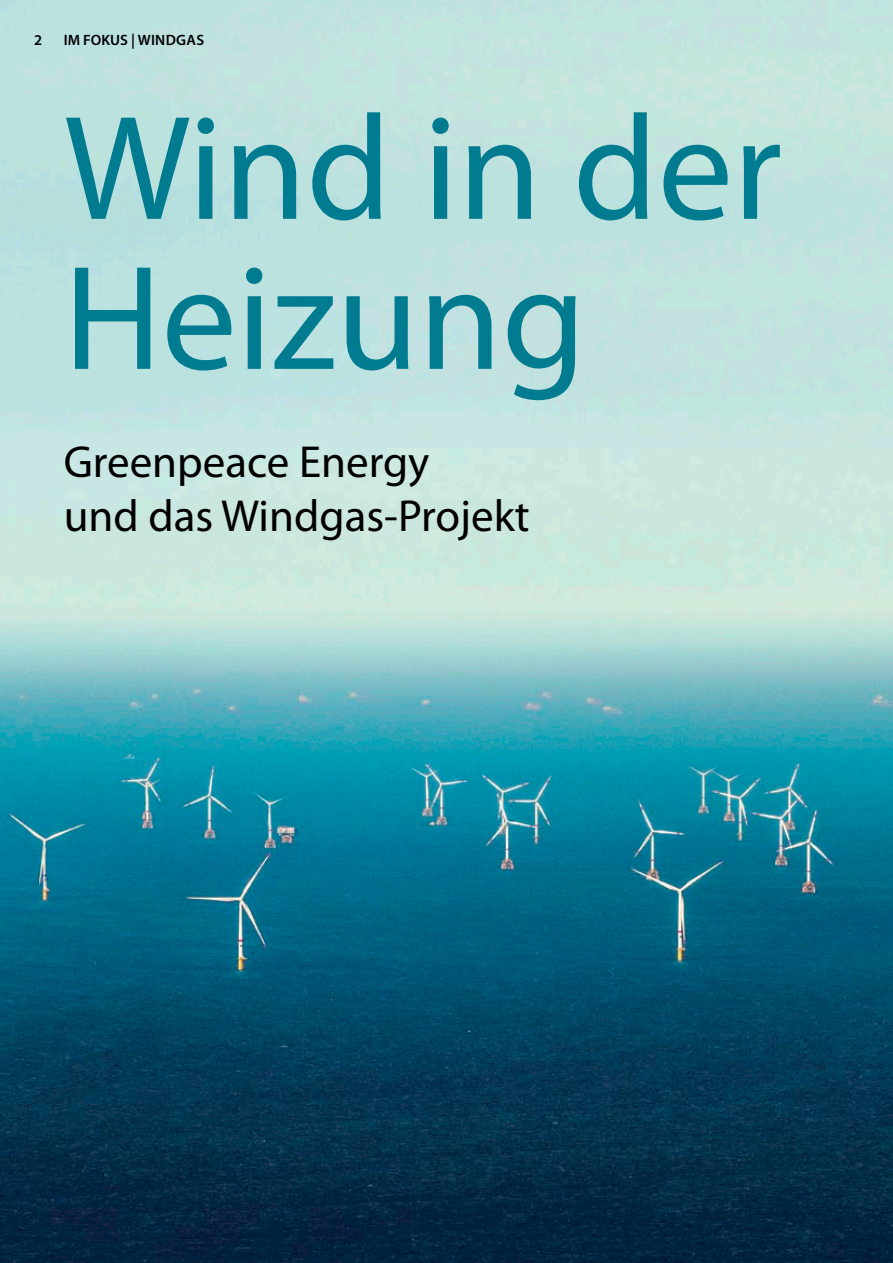
<style>
.page{position:relative;width:893px;height:1263px;background:#fff}
.page>*{position:absolute;margin:0;border:0;box-sizing:border-box;transform-origin:0 0}
.t1{font:150px/150px "Myriad Pro";color:#007b90}
.t2{font:45px/54px "Myriad Pro";color:#000}
.t3{font:600 15px "Myriad Pro";color:#000}
</style>
<div class="page">
<img style="left:0;top:0;width:893px;height:1263px">
<p class="t3" style="left:34px;top:31px;width:10px">2</p>
<p class="t3" style="left:64px;top:31px;width:140px">IM FOKUS | WINDGAS</p>
<h1 class="t1" style="left:64px;top:91px;width:720px">Wind in der<br>Heizung</h1>
<p class="t2" style="left:64px;top:435px;width:467px">Greenpeace Energy<br>und das Windgas-Projekt</p>
</div>
